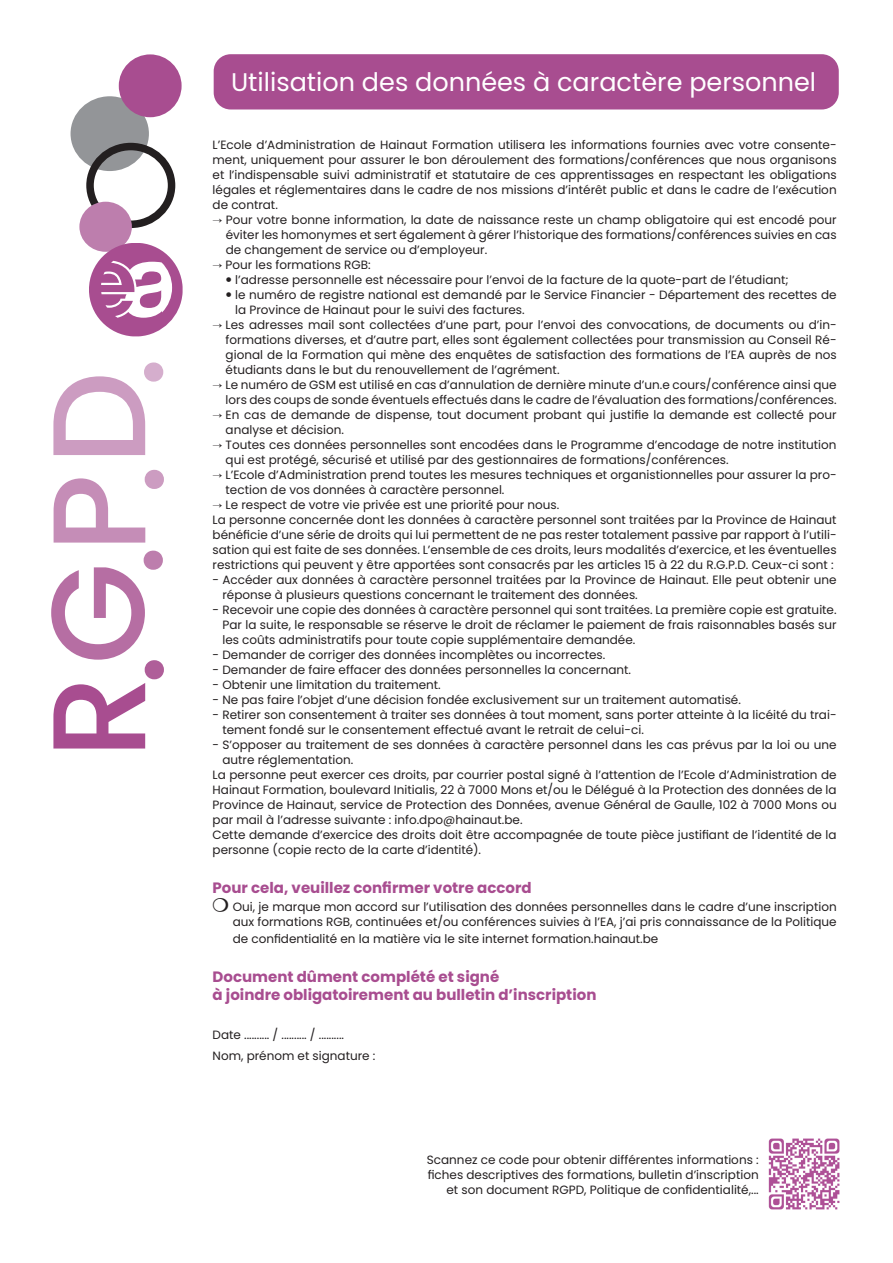
<style>
.page{position:relative;width:893px;height:1263px;background:#fff}
.page>*{position:absolute;margin:0;border:0;box-sizing:border-box;transform-origin:0 0}
.t1{font:500 132px "Poppins";color:#cc9cc1}
.t2{font:25.5px "Poppins";color:#fff}
.t3{font:700 15px/18px "Poppins";color:#a84d90}
.t4{font:12px/15px "Poppins";color:#231f20}
.s1{color:#a84d90}
.s2{color:#b66ea3}
.s3{color:#af5e99}
.s4{color:#c58db7}
.s5{color:#bd7ead}
.s6{color:#d5aecd}
</style>
<div class="page">
<div style="left:214px;top:54px;width:625px;height:55px;background:#a84d90;border-radius:17px"></div>
<img style="left:768px;top:1138px;width:72px;height:72px">
<div style="left:71px;top:96px;width:78px;height:75px;background:#939598;border-radius:50%"></div>
<div style="left:86px;top:143px;width:89px;height:85px;border:8px solid #231f20;border-radius:50%"></div>
<div style="left:79px;top:202px;width:53px;height:50px;background:#bd7ead;border-radius:50%"></div>
<div style="left:89px;top:243px;width:94px;height:93px;background:#a84d90;border-radius:45px"></div>
<svg style="left:101px;top:261px;width:71px;height:57px"></svg>
<div style="left:119px;top:54px;width:63px;height:63px;background:#a84d90;border-radius:50%"></div>
<h1 class="t1" style="left:31px;top:758px;width:404px;rotate:-90deg"><span class="s1">R</span><span class="s2">G</span><span class="s3">.</span> <span class="s4">P</span><span class="s5">.</span> D. <span class="s6">.</span></h1>
<h2 class="t2" style="left:231px;top:67px;width:587px">Utilisation des données à caractère personnel</h2>
<p class="t4" style="left:213px;top:137px;width:626px;text-align:justify">L’Ecole d’Administration de Hainaut Formation utilisera les informations fournies avec votre consente&shy;ment, uniquement pour assurer le bon déroulement des formations/conférences que nous organisons et l’indispensable suivi administratif et statutaire de ces apprentissages en respectant les obligations légales et réglementaires dans le cadre de nos missions d’intérêt public et dans le cadre de l’exécution de contrat.</p>
<p class="t4" style="left:226px;top:212px;width:612px">Pour votre bonne information, la date de naissance reste un champ obligatoire qui est encodé pour</p>
<p class="t4" style="left:226px;top:227px;width:612px">éviter les homonymes et sert également à gérer l’historique des formations/conférences suivies en cas</p>
<p class="t4" style="left:226px;top:242px;width:263px">de changement de service ou d’employeur.</p>
<p class="t4" style="left:226px;top:257px;width:147px">Pour les formations RGB:</p>
<p class="t4" style="left:235px;top:272px;width:555px">l’adresse personnelle est nécessaire pour l’envoi de la facture de la quote-part de l’étudiant;</p>
<p class="t4" style="left:235px;top:287px;width:603px">le numéro de registre national est demandé par le Service Financier - Département des recettes de</p>
<p class="t4" style="left:235px;top:302px;width:291px">la Province de Hainaut pour le suivi des factures.</p>
<p class="t4" style="left:226px;top:317px;width:613px">Les adresses mail sont collectées d’une part, pour l’envoi des convocations, de documents ou d’in-</p>
<p class="t4" style="left:226px;top:332px;width:612px">formations diverses, et d’autre part, elles sont également collectées pour transmission au Conseil Ré-</p>
<p class="t4" style="left:226px;top:347px;width:613px">gional de la Formation qui mène des enquêtes de satisfaction des formations de l’EA auprès de nos</p>
<p class="t4" style="left:226px;top:362px;width:335px">étudiants dans le but du renouvellement de l’agrément.</p>
<p class="t4" style="left:226px;top:377px;width:613px">Le numéro de GSM est utilisé en cas d’annulation de dernière minute d’un.e cours/conférence ainsi que</p>
<p class="t4" style="left:226px;top:392px;width:612px">lors des coups de sonde éventuels effectués dans le cadre de l’évaluation des formations/conférences.</p>
<p class="t4" style="left:226px;top:407px;width:613px">En cas de demande de dispense, tout document probant qui justifie la demande est collecté pour</p>
<p class="t4" style="left:226px;top:422px;width:120px">analyse et décision.</p>
<p class="t4" style="left:226px;top:437px;width:612px">Toutes ces données personnelles sont encodées dans le Programme d’encodage de notre institution</p>
<p class="t4" style="left:226px;top:452px;width:504px">qui est protégé, sécurisé et utilisé par des gestionnaires de formations/conférences.</p>
<p class="t4" style="left:226px;top:467px;width:613px">L’Ecole d’Administration prend toutes les mesures techniques et organistionnelles pour assurer la pro-</p>
<p class="t4" style="left:226px;top:482px;width:280px">tection de vos données à caractère personnel.</p>
<p class="t4" style="left:226px;top:497px;width:335px">Le respect de votre vie privée est une priorité pour nous.</p>
<p class="t4" style="left:213px;top:512px;width:625px">La personne concernée dont les données à caractère personnel sont traitées par la Province de Hainaut</p>
<p class="t4" style="left:213px;top:527px;width:626px">bénéficie d’une série de droits qui lui permettent de ne pas rester totalement passive par rapport à l’utili-</p>
<p class="t4" style="left:213px;top:542px;width:625px">sation qui est faite de ses données. L’ensemble de ces droits, leurs modalités d’exercice, et les éventuelles</p>
<p class="t4" style="left:213px;top:557px;width:622px">restrictions qui peuvent y être apportées sont consacrés par les articles 15 à 22 du R.G.P.D. Ceux-ci sont :</p>
<p class="t4" style="left:222px;top:572px;width:616px;text-indent:-10px">- Accéder aux données à caractère personnel traitées par la Province de Hainaut. Elle peut obtenir une réponse à plusieurs questions concernant le traitement des données.</p>
<p class="t4" style="left:222px;top:602px;width:616px;text-align:justify;text-indent:-10px">- Recevoir une copie des données à caractère personnel qui sont traitées. La première copie est gratuite.<br>Par la suite, le responsable se réserve le droit de réclamer le paiement de frais raisonnables basés sur les coûts administratifs pour toute copie supplémentaire demandée.</p>
<p class="t4" style="left:213px;top:647px;width:394px">- Demander de corriger des données incomplètes ou incorrectes.</p>
<p class="t4" style="left:213px;top:662px;width:420px">- Demander de faire effacer des données personnelles la concernant.</p>
<p class="t4" style="left:213px;top:677px;width:230px">- Obtenir une limitation du traitement.</p>
<p class="t4" style="left:213px;top:692px;width:530px">- Ne pas faire l’objet d’une décision fondée exclusivement sur un traitement automatisé.</p>
<p class="t4" style="left:222px;top:707px;width:616px;text-indent:-10px">- Retirer son consentement à traiter ses données à tout moment, sans porter atteinte à la licéité du trai&shy;tement fondé sur le consentement effectué avant le retrait de celui-ci.</p>
<p class="t4" style="left:213px;top:737px;width:626px">- S’opposer au traitement de ses données à caractère personnel dans les cas prévus par la loi ou une</p>
<p class="t4" style="left:222px;top:752px;width:132px">autre réglementation.</p>
<p class="t4" style="left:213px;top:767px;width:625px">La personne peut exercer ces droits, par courrier postal signé à l’attention de l’Ecole d’Administration de</p>
<p class="t4" style="left:213px;top:782px;width:626px">Hainaut Formation, boulevard Initialis, 22 à 7000 Mons et/ou le Délégué à la Protection des données de la</p>
<p class="t4" style="left:213px;top:797px;width:626px">Province de Hainaut, service de Protection des Données, avenue Général de Gaulle, 102 à 7000 Mons ou</p>
<p class="t4" style="left:213px;top:812px;width:311px">par mail à l’adresse suivante : info.dpo@hainaut.be.</p>
<p class="t4" style="left:213px;top:827px;width:625px">Cette demande d’exercice des droits doit être accompagnée de toute pièce justifiant de l’identité de la</p>
<p class="t4" style="left:213px;top:842px;width:270px">personne (copie recto de la carte d’identité).</p>
<p class="t3" style="left:213px;top:879px;width:321px">Pour cela, veuillez confirmer votre accord</p>
<p class="t4" style="left:233px;top:899px;width:605px">Oui, je marque mon accord sur l’utilisation des données personnelles dans le cadre d’une inscription aux formations RGB, continuées et/ou conférences suivies à l’EA, j’ai pris connaissance de la Politique</p>
<p class="t4" style="left:233px;top:931px;width:427px">de confidentialité en la matière via le site internet formation.hainaut.be</p>
<p class="t3" style="left:213px;top:968px;width:385px">Document dûment complété et signé<br>à joindre obligatoirement au bulletin d’inscription</p>
<p class="t4" style="left:213px;top:1024px;width:164px;line-height:21px">Date .......... / .......... / ..........<br>Nom, prénom et signature :</p>
<p class="t4" style="left:427px;top:1152px;width:333px;text-align:right">Scannez ce code pour obtenir différentes informations : fiches descriptives des formations, bulletin d’inscription et son document RGPD, Politique de confidentialité,...</p>
</div>
